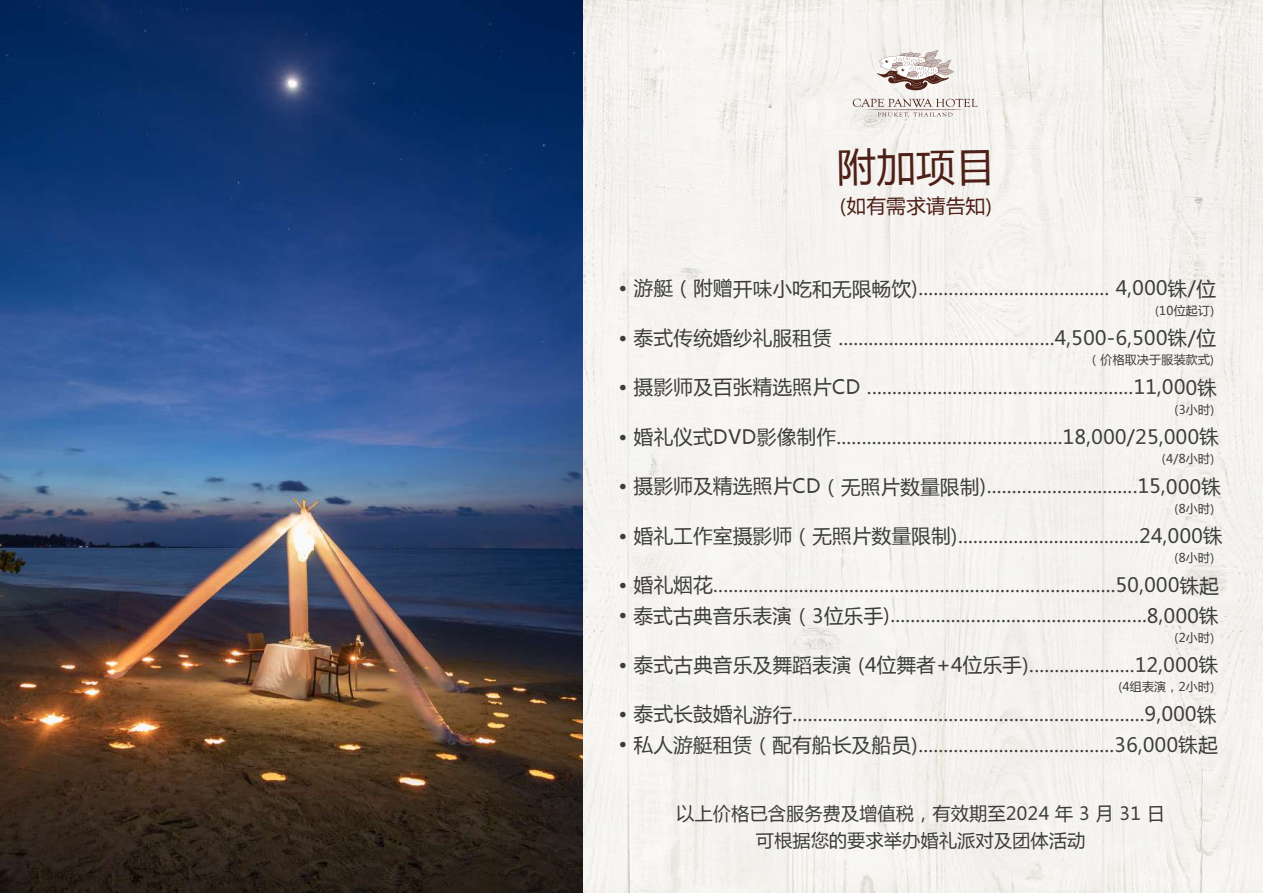
<style>
.page{position:relative;width:1263px;height:893px;background:#fff}
.page>*{position:absolute;margin:0;border:0;box-sizing:border-box;transform-origin:0 0}
.t1{font:39px "Microsoft Ya Hei";color:#4e2017}
.t2{font:19.5px "Microsoft Ya Hei";color:#3c3c3a}
.t3{font:19.5px "Microsoft Ya Hei";color:#4e2017}
.t4{font:18px/26.8px "Microsoft Ya Hei";color:#3c3c3a;text-align:center}
.t5{font:12px "Microsoft Ya Hei";color:#3c3c3a}
</style>
<div class="page">
<div style="left:583px;top:0;width:680px;height:893px;background:#f5f3f0"></div>
<img style="left:0;top:0;width:583px;height:893px">
<svg style="left:877px;top:50px;width:76px;height:41px"></svg>
<svg style="left:853px;top:99px;width:125px;height:18px"></svg>
<h1 class="t1" style="left:836px;top:141px;width:159px;rotate:-1deg">附加项目</h1>
<p class="t3" style="left:840px;top:194px;width:154px;rotate:-1deg">(如有需求请告知)</p>
<p class="t2" style="left:619px;top:282px;width:598px;rotate:-1deg">• 游艇（附赠开味小吃和无限畅饮)...................................... 4,000铢/位</p>
<p class="t5" style="left:1155px;top:303px;width:61px;rotate:-1deg">(10位起订)</p>
<p class="t2" style="left:619px;top:330px;width:598px;rotate:-1deg">• 泰式传统婚纱礼服租赁 ...........................................4,500-6,500铢/位</p>
<p class="t5" style="left:1088px;top:353px;width:128px;rotate:-1deg">（价格取决于服装款式)</p>
<p class="t2" style="left:619px;top:380px;width:600px;rotate:-1deg">• 摄影师及百张精选照片CD .....................................................11,000铢</p>
<p class="t5" style="left:1174px;top:402px;width:41px;rotate:-1deg">(3小时)</p>
<p class="t2" style="left:619px;top:429px;width:601px;rotate:-1deg">• 婚礼仪式DVD影像制作.............................................18,000/25,000铢</p>
<p class="t5" style="left:1162px;top:451px;width:54px;rotate:-1deg">(4/8小时)</p>
<p class="t2" style="left:619px;top:480px;width:604px;rotate:-1deg">• 摄影师及精选照片CD（无照片数量限制)..............................15,000铢</p>
<p class="t5" style="left:1174px;top:501px;width:41px;rotate:-1deg">(8小时)</p>
<p class="t2" style="left:619px;top:530px;width:605px;rotate:-1deg">• 婚礼工作室摄影师（无照片数量限制)....................................24,000铢</p>
<p class="t5" style="left:1174px;top:550px;width:41px;rotate:-1deg">(8小时)</p>
<p class="t2" style="left:619px;top:577px;width:602px;rotate:-1deg">• 婚礼烟花................................................................................50,000铢起</p>
<p class="t2" style="left:618px;top:609px;width:601px;rotate:-1deg">• 泰式古典音乐表演（3位乐手)...................................................8,000铢</p>
<p class="t5" style="left:1174px;top:630px;width:41px;rotate:-1deg">(2小时)</p>
<p class="t2" style="left:619px;top:659px;width:601px;rotate:-1deg">• 泰式古典音乐及舞蹈表演 (4位舞者+4位乐手).....................12,000铢</p>
<p class="t5" style="left:1118px;top:680px;width:97px;rotate:-1deg">(4组表演，2小时)</p>
<p class="t2" style="left:619px;top:707px;width:599px;rotate:-1deg">• 泰式长鼓婚礼游行......................................................................9,000铢</p>
<p class="t2" style="left:618px;top:738px;width:600px;rotate:-1deg">• 私人游艇租赁（配有船长及船员).......................................36,000铢起</p>
<p class="t4" style="left:676px;top:804px;width:490px;rotate:-1deg">以上价格已含服务费及增值税，有效期至2024 年 3 月 31 日可根据您的要求举办婚礼派对及团体活动</p>
</div>
